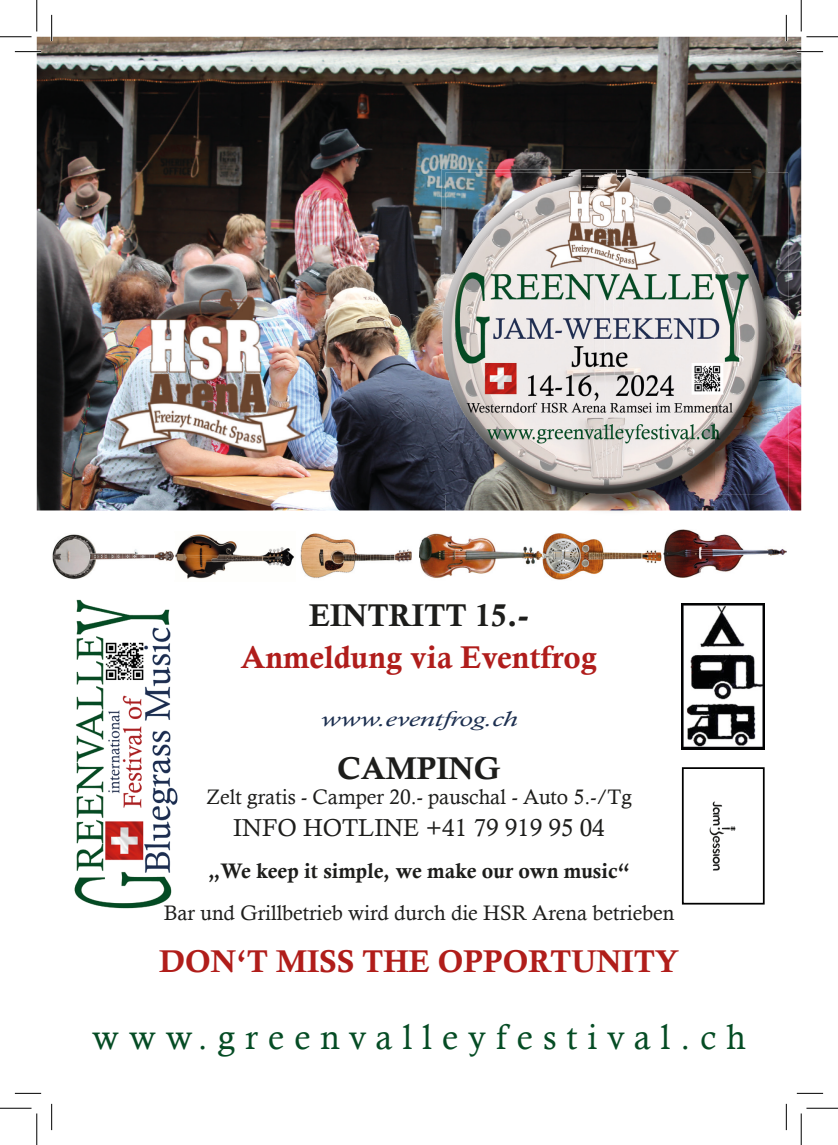
<style>
.page{position:relative;width:838px;height:1145px;background:#fff}
.page>*{position:absolute;margin:0;border:0;box-sizing:border-box;transform-origin:0 0}
.t1{font:35px "Calisto";letter-spacing:.29em;color:#054c24}
.t2{font:31.5px "Calis MT Bol";color:#b01d1a}
.t3{font:31.5px "Calis MT Bol";color:#b01d1b}
.t4{font:31.5px "Calis MT Bol";color:#1d1d1b}
.t5{font:24.5px "Calisto";color:#1d1d1b}
.t6{font:21px "Calisto";color:#1d1d1b}
.t7{font:21px "Calis MT Bol";color:#1d1d1b}
.t8{font:italic 21px "Calisto";color:#1c2f50;scale:1.41 1}
</style>
<div class="page">
<img style="left:74px;top:599px;width:104px;height:310px">
<img style="left:37px;top:37px;width:764px;height:473px">
<img style="left:105px;top:282px;width:210px;height:185px">
<img style="left:709px;top:801px;width:27px;height:70px">
<div style="left:681px;top:767px;width:83px;height:138px;border:2px solid #000"></div>
<img style="left:681px;top:603px;width:83px;height:146px">
<img style="left:445px;top:510px;width:343px;height:1px">
<img style="left:731px;top:173px;width:57px;height:337px">
<img style="left:445px;top:495px;width:286px;height:15px">
<img style="left:751px;top:169px;width:15px;height:4px">
<img style="left:441px;top:416px;width:272px;height:79px">
<img style="left:441px;top:169px;width:310px;height:62px">
<img style="left:441px;top:231px;width:4px;height:185px">
<img style="left:445px;top:233px;width:2px;height:183px">
<img style="left:713px;top:173px;width:53px;height:322px">
<img style="left:447px;top:173px;width:304px;height:243px">
<img style="left:174px;top:534px;width:121px;height:45px">
<img style="left:52px;top:534px;width:122px;height:45px">
<img style="left:300px;top:533px;width:241px;height:45px">
<img style="left:541px;top:533px;width:121px;height:47px">
<img style="left:663px;top:529px;width:123px;height:48px">
<hr style="left:15px;top:51px;width:26px;height:2px;background:#fff">
<hr style="left:796px;top:51px;width:27px;height:2px;background:#fff">
<hr style="left:51px;top:15px;width:2px;height:26px;background:#fff">
<hr style="left:785px;top:15px;width:2px;height:26px;background:#fff">
<svg style="left:15px;top:51px;width:26px;height:1px"></svg>
<svg style="left:796px;top:51px;width:27px;height:1px"></svg>
<svg style="left:15px;top:1093px;width:26px;height:1px"></svg>
<svg style="left:796px;top:1093px;width:27px;height:1px"></svg>
<svg style="left:51px;top:15px;width:1px;height:26px"></svg>
<svg style="left:51px;top:1104px;width:1px;height:26px"></svg>
<svg style="left:786px;top:15px;width:1px;height:26px"></svg>
<svg style="left:786px;top:1104px;width:1px;height:26px"></svg>
<hr style="left:0;top:36px;width:32px;height:1px;background:#000">
<hr style="left:806px;top:36px;width:31px;height:1px;background:#000">
<hr style="left:0;top:1108px;width:32px;height:1px;background:#000">
<hr style="left:806px;top:1108px;width:31px;height:1px;background:#000">
<hr style="left:36px;top:0;width:1px;height:31px;background:#000">
<hr style="left:36px;top:1113px;width:1px;height:32px;background:#000">
<hr style="left:800px;top:0;width:1px;height:31px;background:#000">
<hr style="left:800px;top:1113px;width:1px;height:32px;background:#000">
<h2 class="t4" style="left:309px;top:597px;width:221px">EINTRITT 15.-</h2>
<h2 class="t3" style="left:241px;top:639px;width:357px">Anmeldung via Eventfrog</h2>
<p class="t8" style="left:320px;top:707px;width:141px">www.eventfrog.ch</p>
<h2 class="t4" style="left:337px;top:750px;width:165px">CAMPING</h2>
<p class="t6" style="left:206px;top:785px;width:427px">Zelt gratis - Camper 20.- pauschal - Auto 5.-/Tg</p>
<p class="t5" style="left:233px;top:813px;width:373px">INFO HOTLINE +41 79 919 95 04</p>
<p class="t7" style="left:208px;top:858px;width:424px">„We keep it simple, we make our own music“</p>
<p class="t6" style="left:164px;top:900px;width:512px">Bar und Grillbetrieb wird durch die HSR Arena betrieben</p>
<h2 class="t2" style="left:159px;top:943px;width:521px">DON‘T MISS THE OPPORTUNITY</h2>
<h1 class="t1" style="left:92px;top:1017px;width:655px">www.greenvalleyfestival.ch</h1>
</div>
